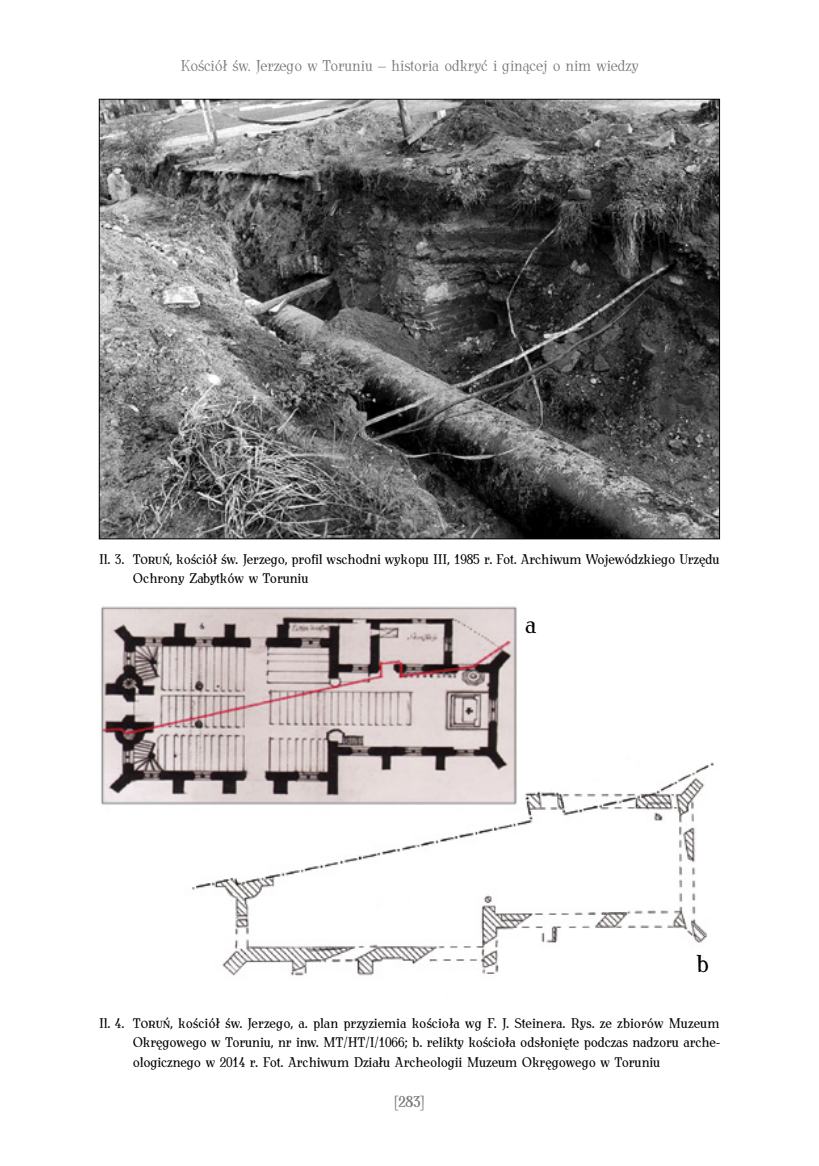
<style>
.page{position:relative;width:819px;height:1166px;background:#fff}
.page>*{position:absolute;margin:0;border:0;box-sizing:border-box;transform-origin:0 0}
.t1{font:24.5px "Antykwa Torunska Cond";color:#000}
.t2{font:300 15.75px "Antykwa Torunska Cond";letter-spacing:-.01em;color:#787878}
.t3{font:15.75px "Antykwa Torunska Cond Med";color:#787878}
.t4{font:14px/19.2px "Antykwa Torunska Cond";letter-spacing:-.01em;color:#000}
</style>
<div class="page">
<img style="left:101px;top:101px;width:616px;height:436px">
<img style="left:100px;top:606px;width:614px;height:370px">
<p class="t2" style="left:180px;top:54px;width:459px">Kościół św. Jerzego w Toruniu – historia odkryć i ginącej o nim wiedzy</p>
<p class="t4" style="left:133px;top:548px;width:588px;text-indent:-34px">Il. 3. Toruń, kościół św. Jerzego, profil wschodni wykopu III, 1985 r. Fot. Archiwum Wojewódzkiego Urzędu<br>Ochrony Zabytków w Toruniu</p>
<h1 class="t1" style="left:525px;top:606px;width:13px">a</h1>
<h1 class="t1" style="left:696px;top:945px;width:14px">b</h1>
<p class="t4" style="left:133px;top:1013px;width:588px;text-align:justify;text-indent:-34px">Il. 4. Toruń, kościół św. Jerzego, a. plan przyziemia kościoła wg F. J. Steinera. Rys. ze zbiorów Muzeum Okręgowego w Toruniu, nr inw. MT/HT/I/1066; b. relikty kościoła odsłonięte podczas nadzoru arche&shy;ologicznego w 2014 r. Fot. Archiwum Działu Archeologii Muzeum Okręgowego w Toruniu</p>
<p class="t3" style="left:394px;top:1089px;width:31px">[283]</p>
</div>
